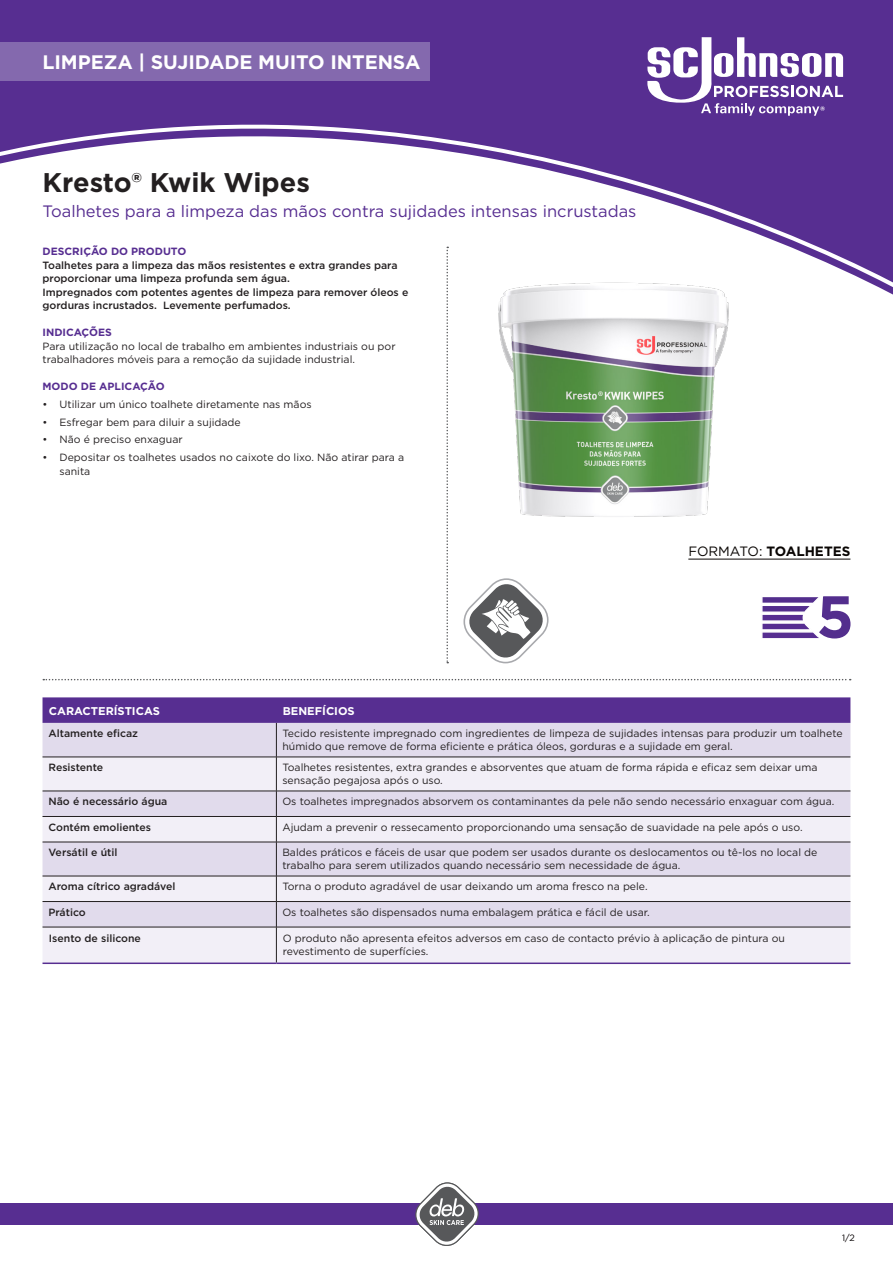
<style>
.page{position:relative;width:893px;height:1263px;background:#fff}
.page>*{position:absolute;margin:0;border:0;box-sizing:border-box;transform-origin:0 0}
.t1{font:700 59.25px "Gotham";color:#532e8d}
.t2{font:700 27px "Gotham";color:#231f20}
.t3{font:700 19.5px "Gotham";letter-spacing:-.005em;color:#fff}
.t4{font:16.5px "Gotham";color:#572e91}
.t5{font:700 13.5px "Gotham";color:#0a0604}
.t6{font:700 11.25px "Gotham";color:#fff}
.t7{font:10.5px/12.8px "Gotham";color:#231f20}
.t8{font:500 10.5px/13.5px "Gotham";color:#231f20}
.t9{font:700 10.5px "Gotham";color:#572e91}
.t10{font:300 9px "Gotham";color:#231f20}
.s1{font-weight:400}
</style>
<div class="page">
<div style="left:0;top:0;width:893px;height:295px;background:#572e91"></div>
<svg style="left:0;top:119px;width:893px;height:175px"></svg>
<svg style="left:647px;top:37px;width:196px;height:79px"></svg>
<div style="left:0;top:1203px;width:893px;height:22px;background:#572e91"></div>
<svg style="left:415px;top:1182px;width:64px;height:64px"></svg>
<div style="left:0;top:43px;width:429px;height:38px;background:#8469ae"></div>
<svg style="left:446px;top:247px;width:2px;height:416px"></svg>
<svg style="left:43px;top:679px;width:808px;height:1px"></svg>
<hr style="left:688px;top:559px;width:162px;height:1px;background:#0a0604">
<svg style="left:463px;top:578px;width:86px;height:85px"></svg>
<svg style="left:43px;top:697px;width:807px;height:26px;background:#5a3293"></svg>
<div style="left:43px;top:723px;width:807px;height:34px;background:#e1dbec"></div>
<svg style="left:43px;top:758px;width:807px;height:204px;fill:#f2eff7"></svg>
<hr style="left:43px;top:842px;width:233px;height:1px;background:#231f20">
<hr style="left:276px;top:842px;width:574px;height:1px;background:#231f20">
<hr style="left:276px;top:842px;width:1px;height:34px;background:#231f20">
<hr style="left:43px;top:876px;width:233px;height:1px;background:#231f20">
<hr style="left:276px;top:876px;width:574px;height:1px;background:#231f20">
<hr style="left:43px;top:901px;width:233px;height:1px;background:#231f20">
<hr style="left:276px;top:901px;width:574px;height:1px;background:#231f20">
<hr style="left:276px;top:723px;width:1px;height:34px;background:#231f20">
<hr style="left:43px;top:757px;width:233px;height:1px;background:#231f20">
<hr style="left:276px;top:757px;width:574px;height:1px;background:#231f20">
<hr style="left:276px;top:757px;width:1px;height:34px;background:#231f20">
<hr style="left:43px;top:791px;width:233px;height:1px;background:#231f20">
<hr style="left:276px;top:791px;width:574px;height:1px;background:#231f20">
<hr style="left:43px;top:816px;width:233px;height:1px;background:#231f20">
<hr style="left:276px;top:816px;width:574px;height:1px;background:#231f20">
<svg style="left:276px;top:791px;width:1px;height:51px"></svg>
<svg style="left:276px;top:876px;width:1px;height:51px"></svg>
<hr style="left:43px;top:927px;width:233px;height:1px;background:#231f20">
<hr style="left:276px;top:927px;width:574px;height:1px;background:#231f20">
<hr style="left:276px;top:927px;width:1px;height:35px;background:#231f20">
<hr style="left:43px;top:962px;width:233px;height:2px;background:#572e91">
<hr style="left:276px;top:962px;width:574px;height:2px;background:#572e91">
<img style="left:492px;top:278px;width:247px;height:239px">
<svg style="left:762px;top:597px;width:57px;height:42px"></svg>
<h3 class="t3" style="left:43px;top:49px;width:379px">LIMPEZA | SUJIDADE MUITO INTENSA</h3>
<h2 class="t2" style="left:43px;top:164px;width:269px">Kresto® Kwik Wipes</h2>
<h3 class="t4" style="left:43px;top:201px;width:595px">Toalhetes para a limpeza das mãos contra sujidades intensas incrustadas</h3>
<p class="t9" style="left:43px;top:244px;width:145px">DESCRIÇÃO DO PRODUTO</p>
<p class="t8" style="left:43px;top:258px;width:367px">Toalhetes para a limpeza das mãos resistentes e extra grandes para proporcionar uma limpeza profunda sem água.<br>Impregnados com potentes agentes de limpeza para remover óleos e gorduras incrustados. Levemente perfumados.</p>
<p class="t9" style="left:43px;top:325px;width:71px">INDICAÇÕES</p>
<p class="t7" style="left:43px;top:339px;width:355px;line-height:13.5px">Para utilização no local de trabalho em ambientes industriais ou por trabalhadores móveis para a remoção da sujidade industrial.</p>
<p class="t9" style="left:43px;top:379px;width:124px">MODO DE APLICAÇÃO</p>
<p class="t7" style="left:43px;top:397px;width:271px">• Utilizar um único toalhete diretamente nas mãos</p>
<p class="t7" style="left:43px;top:415px;width:200px">• Esfregar bem para diluir a sujidade</p>
<p class="t7" style="left:43px;top:433px;width:142px">• Não é preciso enxaguar</p>
<p class="t7" style="left:60px;top:450px;width:346px;line-height:13.5px;text-indent:-17px">• Depositar os toalhetes usados no caixote do lixo. Não atirar para a sanita</p>
<p class="t5" style="left:688px;top:542px;width:164px"><span class="s1">FORMATO:</span> TOALHETES</p>
<h1 class="t1" style="left:816px;top:577px;width:39px">5</h1>
<p class="t6" style="left:49px;top:703px;width:113px">CARACTERÍSTICAS</p>
<p class="t6" style="left:283px;top:703px;width:74px">BENEFÍCIOS</p>
<p class="t8" style="left:49px;top:727px;width:91px">Altamente eficaz</p>
<p class="t7" style="left:282px;top:727px;width:562px">Tecido resistente impregnado com ingredientes de limpeza de sujidades intensas para produzir um toalhete húmido que remove de forma eficiente e prática óleos, gorduras e a sujidade em geral.</p>
<p class="t8" style="left:49px;top:761px;width:56px">Resistente</p>
<p class="t7" style="left:282px;top:761px;width:536px">Toalhetes resistentes, extra grandes e absorventes que atuam de forma rápida e eficaz sem deixar uma sensação pegajosa após o uso.</p>
<p class="t8" style="left:49px;top:795px;width:120px">Não é necessário água</p>
<p class="t7" style="left:282px;top:795px;width:553px">Os toalhetes impregnados absorvem os contaminantes da pele não sendo necessário enxaguar com água.</p>
<p class="t8" style="left:49px;top:820px;width:104px">Contém emolientes</p>
<p class="t7" style="left:282px;top:820px;width:522px">Ajudam a prevenir o ressecamento proporcionando uma sensação de suavidade na pele após o uso.</p>
<p class="t8" style="left:49px;top:846px;width:70px">Versátil e útil</p>
<p class="t7" style="left:282px;top:846px;width:537px">Baldes práticos e fáceis de usar que podem ser usados durante os deslocamentos ou tê-los no local de trabalho para serem utilizados quando necessário sem necessidade de água.</p>
<p class="t8" style="left:49px;top:880px;width:128px">Aroma cítrico agradável</p>
<p class="t7" style="left:282px;top:880px;width:367px">Torna o produto agradável de usar deixando um aroma fresco na pele.</p>
<p class="t8" style="left:49px;top:905px;width:39px">Prático</p>
<p class="t7" style="left:282px;top:905px;width:369px">Os toalhetes são dispensados numa embalagem prática e fácil de usar.</p>
<p class="t8" style="left:49px;top:931px;width:94px">Isento de silicone</p>
<p class="t7" style="left:283px;top:931px;width:504px">O produto não apresenta efeitos adversos em caso de contacto prévio à aplicação de pintura ou revestimento de superfícies.</p>
<p class="t10" style="left:842px;top:1232px;width:14px">1/2</p>
</div>
